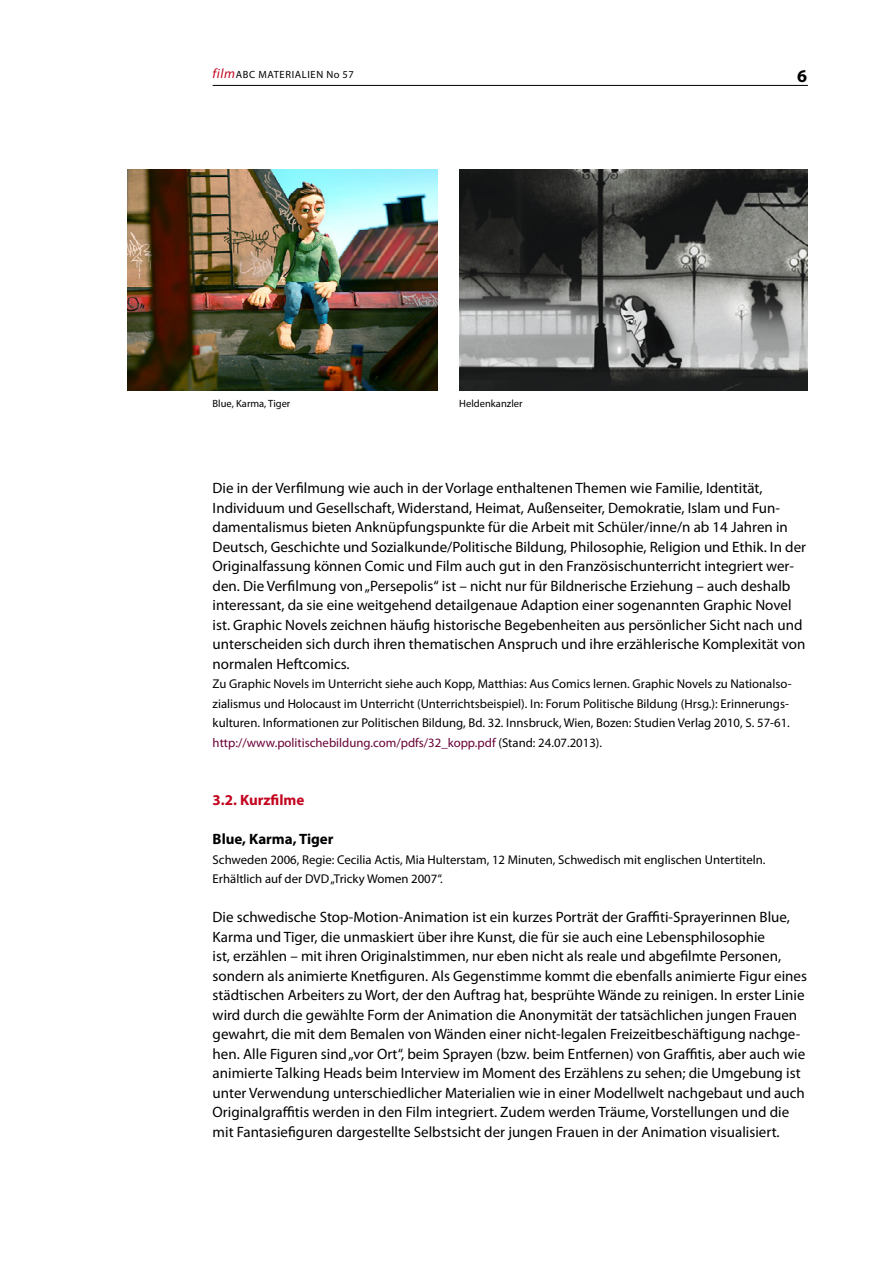
<style>
.page{position:relative;width:893px;height:1263px;background:#fff}
.page>*{position:absolute;margin:0;border:0;box-sizing:border-box;transform-origin:0 0}
.t1{font:700 18px "Myriad Pro";color:#000}
.t2{font:15px/19.5px "Myriad Pro";color:#000}
.t3{font:700 15px "Myriad Pro";color:#000}
.t4{font:700 15px "Myriad Pro";color:#c3041f}
.t5{font:12.75px/19.5px "Myriad Pro";color:#000}
.t6{font:10.5px "Myriad Pro";letter-spacing:.015em;color:#000}
.t7{font:10.5px "Myriad Pro";letter-spacing:.06em;color:#000}
.s1{font-style:italic;font-size:13.5px;color:#c3041f}
.s2{color:#690036}
</style>
<div class="page">
<hr style="left:213px;top:85px;width:595px;height:1px;background:#000">
<img style="left:128px;top:169px;width:310px;height:221px">
<img style="left:459px;top:169px;width:348px;height:221px">
<p class="t7" style="left:213px;top:68px;width:143px"><span class="s1">film</span>ABC Materialien No 57</p>
<p class="t1" style="left:797px;top:64px;width:11px">6</p>
<p class="t6" style="left:213px;top:397px;width:79px">Blue, Karma, Tiger</p>
<p class="t6" style="left:459px;top:397px;width:65px">Heldenkanzler</p>
<p class="t2" style="left:213px;top:478px;width:595px">Die in der Verfilmung wie auch in der Vorlage enthaltenen Themen wie Familie, Identität,<br>I ndividuum und Gesellschaft, Widerstand, Heimat, Außenseiter, Demokratie, Islam und Fun&shy;damentalismus bieten Anknüpfungspunkte für die Arbeit mit Schüler/inne/n ab 14 Jahren in Deutsch, Geschichte und Sozialkunde/Politische Bildung, Philosophie, Religion und Ethik. I n der Originalfassung können Comic und Film auch gut in den Französischunterricht integriert wer&shy;den. Die Verfilmung von „Persepolis“ ist – nicht nur für Bildnerische Erziehung – auch deshalb interessant, da sie eine weitgehend detailgenaue Adaption einer sogenannten Graphic Novel ist. Graphic Novels zeichnen häufig historische Begebenheiten aus persönlicher Sicht nach und unterscheiden sich durch ihren thematischen Anspruch und ihre erzählerische Komplexität von normalen Heftcomics.</p>
<p class="t5" style="left:213px;top:674px;width:580px">Zu Graphic Novels im Unterricht siehe auch Kopp, Matthias: Aus Comics lernen. Graphic Novels zu Nationalso&shy;zialismus und Holocaust im Unterricht (Unterrichtsbeispiel). I n: Forum Politische Bildung (H rsg.): Erinnerungs&shy;kulturen. I nformationen zur Politischen Bildung, Bd. 32. I nnsbruck, Wien, Bozen: Studien Verlag 2010, S. 57-61. <span class="s2">http://www.politischebildung.com/pdfs/32_kopp.pdf</span> (Stand: 24.07.2013).</p>
<p class="t4" style="left:213px;top:790px;width:93px">3.2. Kurzfilme</p>
<p class="t3" style="left:213px;top:829px;width:122px">Blue, Karma, Tiger</p>
<p class="t5" style="left:213px;top:849px;width:554px">Schweden 2006, Regie: Cecilia Actis, Mia Hulterstam, 12 Minuten, Schwedisch mit englischen Untertiteln.<br>Erhältlich auf der DVD „Tricky Women 2007“.</p>
<p class="t2" style="left:213px;top:907px;width:596px">Die schwedische Stop-Motion-Animation ist ein kurzes Porträt der Graffiti-Sprayerinnen Blue, Karma und Tiger, die unmaskiert über ihre Kunst, die für sie auch eine Lebensphilosophie<br>ist, erzählen – mit ihren Originalstimmen, nur eben nicht als reale und abgefilmte Personen, sondern als animierte Knetfiguren. Als Gegenstimme kommt die ebenfalls animierte Figur eines städtischen Arbeiters zu Wort, der den Auftrag hat, besprühte Wände zu reinigen. I n erster Linie wird durch die gewählte Form der Animation die Anonymität der tatsächlichen jungen Frauen gewahrt, die mit dem Bemalen von Wänden einer nicht-legalen Freizeitbeschäftigung nachge&shy;hen. Alle Figuren sind „vor Ort“, beim Sprayen (bzw. beim Entfernen) von Graffitis, aber auch wie animierte Talking Heads beim I nterview im Moment des Erzählens zu sehen; die Umgebung ist unter Verwendung unterschiedlicher Materialien wie in einer Modellwelt nachgebaut und auch Originalgraffitis werden in den Film integriert. Zudem werden Träume, Vorstellungen und die mit Fantasiefiguren dargestellte Selbstsicht der jungen Frauen in der Animation visualisiert.</p>
</div>
